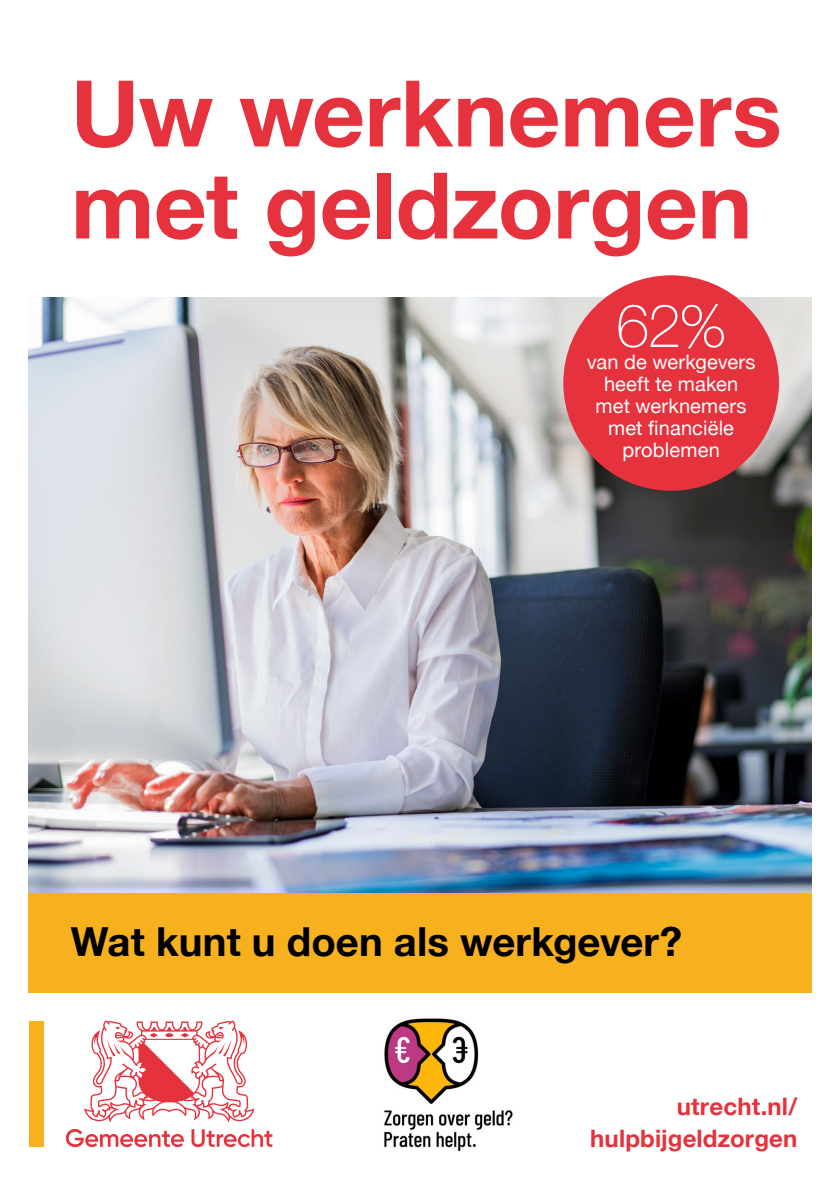
<style>
.page{position:relative;width:840px;height:1191px;background:#fff}
.page>*{position:absolute;margin:0;border:0;box-sizing:border-box;transform-origin:0 0}
._1__Titel_46_pt___46{font:700 92px/92px "Helvetica Neue";letter-spacing:-.005em;color:#e5323d}
._8__Bodytekst_bullit{font:100 60px "Helvetica Neue";color:#fff}
._2__Subtitel_20_pt{font:700 40px "Helvetica Neue";color:#000}
._13__Afzender_intern{font:700 24px/32px "Helvetica Neue";letter-spacing:.005em;color:#e5323d;text-align:right}
._8__Bodytekst_bullit-2{font:20px/22px "Helvetica Neue";letter-spacing:.005em;color:#fff;text-align:center}
</style>
<div class="page">
<img style="left:28px;top:298px;width:783px;height:595px">
<div style="left:28px;top:893px;width:783px;height:99px;background:#f8b11e"></div>
<div style="left:563px;top:275px;width:215px;height:216px;background:#e5323d;border-radius:50%"></div>
<img style="left:384px;top:1018px;width:129px;height:134px">
<div style="left:29px;top:1021px;width:15px;height:125px;background:#f8b11e"></div>
<svg style="left:84px;top:1020px;width:170px;height:102px"></svg>
<svg style="left:66px;top:1129px;width:118px;height:18px"></svg>
<svg style="left:191px;top:1129px;width:81px;height:18px"></svg>
<p class="_1__Titel_46_pt___46" style="left:71px;top:70px;width:711px">Uw werknemers met geldzorgen</p>
<p class="_8__Bodytekst_bullit" style="left:615px;top:280px;width:112px">62%</p>
<p class="_8__Bodytekst_bullit-2" style="left:595px;top:374px;width:152px">heeft te maken met werknemers met financiële problemen</p>
<p class="_8__Bodytekst_bullit-2" style="left:586px;top:352px;width:170px">van de werkgevers</p>
<p class="_2__Subtitel_20_pt" style="left:71px;top:910px;width:612px">Wat kunt u doen als werkgever?</p>
<p class="_13__Afzender_intern" style="left:590px;top:1090px;width:208px">utrecht.nl/ hulpbijgeldzorgen</p>
</div>
